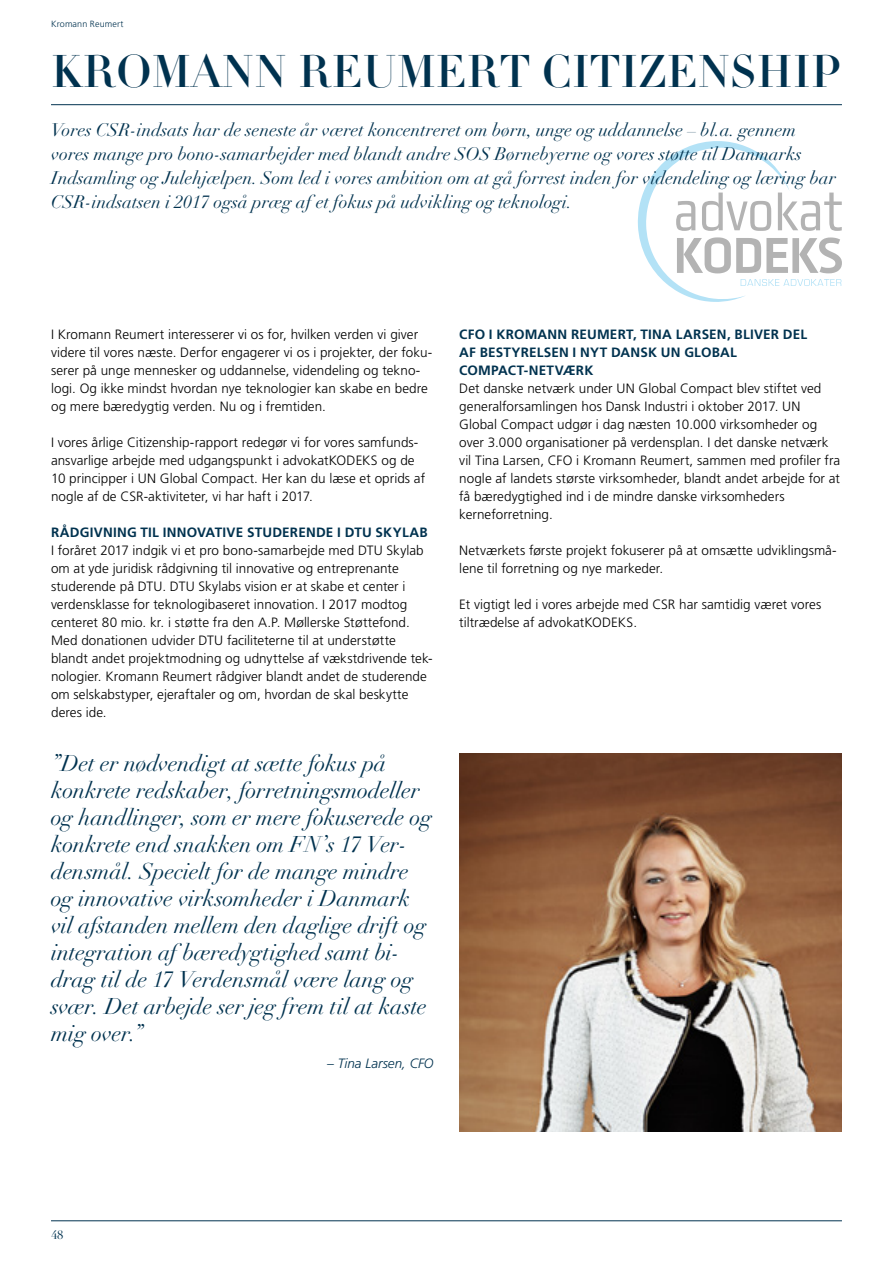
<style>
.page{position:relative;width:893px;height:1263px;background:#fff}
.page>*{position:absolute;margin:0;border:0;box-sizing:border-box;transform-origin:0 0}
.t1{font:45px "Didot LT Std Headline";color:#00324f}
.t2{font:italic 22.5px/27px "Didot LT Std";letter-spacing:-.01em;color:#00324f}
.t3{font:italic 18px/24px "Didot LT Std";color:#00324f}
.t4{font:300 13.5px/18px "Frutiger LT Std";letter-spacing:.005em;color:#000}
.t5{font:700 13.5px/18px "Frutiger LT Std";letter-spacing:.015em;color:#00324f}
.t6{font:italic 300 13.5px "Frutiger LT Std";color:#00324f}
.t7{font:12px "Didot LT Std";color:#00324f}
.t8{font:300 9px "Frutiger LT Std";letter-spacing:.015em;color:#00324f}
</style>
<div class="page">
<hr style="left:51px;top:1220px;width:791px;height:1px;background:#00324f">
<svg style="left:638px;top:141px;width:204px;height:161px"></svg>
<img style="left:459px;top:753px;width:383px;height:378px">
<hr style="left:51px;top:104px;width:791px;height:1px;background:#00324f">
<p class="t8" style="left:51px;top:19px;width:74px">Kromann Reumert</p>
<h1 class="t1" style="left:51px;top:44px;width:792px">KROMANN REUMERT CITIZENSHIP</h1>
<p class="t3" style="left:51px;top:118px;width:787px">Vores CSR-indsats har de seneste år været koncentreret om børn, unge og uddannelse – bl.a. gennem vores mange pro bono-samarbejder med blandt andre SOS Børnebyerne og vores støtte til Danmarks Indsamling og Julehjælpen. Som led i vores ambition om at gå forrest inden for videndeling og læring bar CSR-indsatsen i 2017 også præg af et fokus på udvikling og teknologi.</p>
<p class="t4" style="left:51px;top:326px;width:383px">I Kromann Reumert interesserer vi os for, hvilken verden vi giver videre til vores næste. Derfor engagerer vi os i projekter, der foku&shy;serer på unge mennesker og uddannelse, videndeling og tekno&shy;logi. Og ikke mindst hvordan nye teknologier kan skabe en bedre og mere bæredygtig verden. Nu og i fremtiden.</p>
<p class="t4" style="left:51px;top:434px;width:376px">I vores årlige Citizenship-rapport redegør vi for vores samfunds&shy;ansvarlige arbejde med udgangspunkt i advokatKODEKS og de 10 principper i UN Global Compact. Her kan du læse et oprids af nogle af de CSR-aktiviteter, vi har haft i 2017.</p>
<p class="t5" style="left:51px;top:523px;width:378px">RÅDGIVNING TIL INNOVATIVE STUDERENDE I DTU SKYLAB</p>
<p class="t4" style="left:51px;top:542px;width:383px">I foråret 2017 indgik vi et pro bono-samarbejde med DTU Skylab om at yde juridisk rådgivning til innovative og entreprenante studerende på DTU. DTU Skylabs vision er at skabe et center i verdensklasse for teknologibaseret innovation. I 2017 modtog centeret 80 mio. kr. i støtte fra den A.P. Møllerske Støttefond.<br>Med donationen udvider DTU faciliteterne til at understøtte blandt andet projektmodning og udnyttelse af vækstdrivende tek&shy;nologier. Kromann Reumert rådgiver blandt andet de studerende om selskabstyper, ejeraftaler og om, hvordan de skal beskytte deres ide.</p>
<p class="t2" style="left:51px;top:750px;width:383px">”Det er nødvendigt at sætte fokus på konkrete redskaber, forretningsmodeller og handlinger, som er mere fokuserede og konkrete end snakken om FN’s 17 Ver&shy;densmål. Specielt for de mange mindre og innovative virksomheder i Danmark vil afstanden mellem den daglige drift og integration af bæredygtighed samt bi&shy;drag til de 17 Verdensmål være lang og svær. Det arbejde ser jeg frem til at kaste mig over.”</p>
<p class="t6" style="left:327px;top:1056px;width:108px">– Tina Larsen, CFO</p>
<p class="t5" style="left:459px;top:325px;width:349px">CFO I KROMANN REUMERT, TINA LARSEN, BLIVER DEL<br>AF BESTYRELSEN I NYT DANSK UN GLOBAL<br>COMPACT-NETVÆRK</p>
<p class="t4" style="left:459px;top:379px;width:382px">Det danske netværk under UN Global Compact blev stiftet ved generalforsamlingen hos Dansk Industri i oktober 2017. UN Global Compact udgør i dag næsten 10.000 virksomheder og over 3.000 organisationer på verdensplan. I det danske netværk vil Tina Larsen, CFO i Kromann Reumert, sammen med profiler fra nogle af landets største virksomheder, blandt andet arbejde for at få bæredygtighed ind i de mindre danske virksomheders kerneforretning.</p>
<p class="t4" style="left:459px;top:541px;width:379px">Netværkets første projekt fokuserer på at omsætte udviklingsmå&shy;lene til forretning og nye markeder.</p>
<p class="t4" style="left:459px;top:595px;width:363px">Et vigtigt led i vores arbejde med CSR har samtidig været vores tiltrædelse af advokatKODEKS.</p>
<p class="t7" style="left:51px;top:1228px;width:14px">48</p>
</div>
